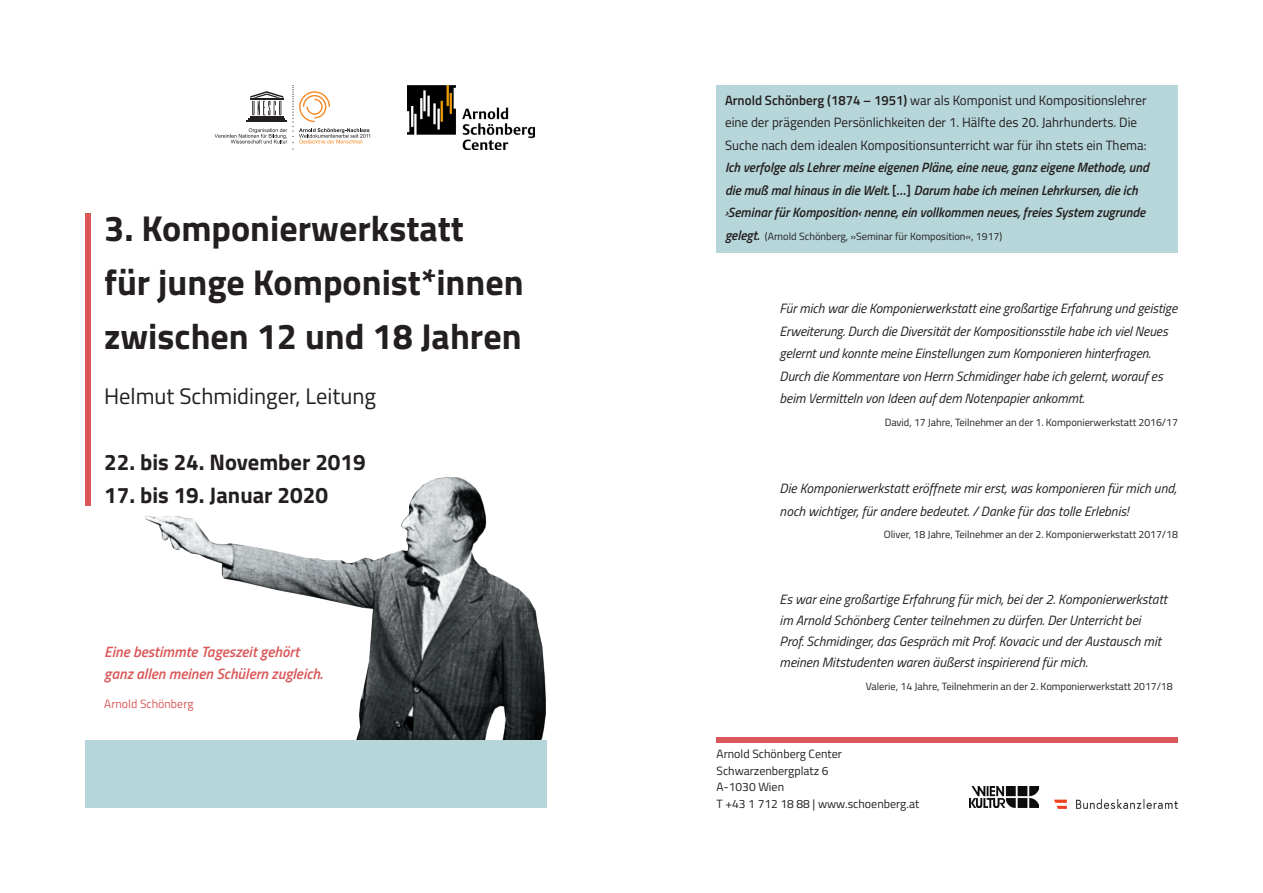
<style>
.page{position:relative;width:1263px;height:893px;background:#fff}
.page>*{position:absolute;margin:0;border:0;box-sizing:border-box;transform-origin:0 0}
.t1{font:700 36px "Titillium";color:#231f20}
.t2{font:700 22.5px "Titillium";color:#231f20}
.t3{font:22.5px "Titillium";color:#231f20}
.t4{font:italic 600 15px "Titillium";color:#da5859}
.t5{font:italic 13.5px/22.5px "Titillium";letter-spacing:-.005em;color:#231f20}
.t6{font:italic 600 13.5px/22.5px "Titillium";color:#231f20}
.t7{font:12px "Titillium";color:#231f20}
.t8{font:12px "Titillium";color:#da5859}
.t9{font:10.5px "Titillium";letter-spacing:-.005em;color:#231f20}
.s1{font-style:normal}
.s2{font-weight:400;font-style:normal}
.s3{font-weight:600;font-style:italic;font-size:13.5px}
</style>
<div class="page">
<img style="left:145px;top:477px;width:401px;height:263px">
<div style="left:85px;top:740px;width:461px;height:68px;background:#b7d6d9"></div>
<img style="left:407px;top:85px;width:127px;height:65px">
<svg style="left:214px;top:85px;width:156px;height:65px"></svg>
<div style="left:85px;top:213px;width:5px;height:293px;background:#da5859"></div>
<div style="left:716px;top:738px;width:462px;height:5px;background:#da5859"></div>
<div style="left:716px;top:85px;width:462px;height:168px;background:#b7d6d9"></div>
<img style="left:970px;top:787px;width:68px;height:21px">
<img style="left:1054px;top:799px;width:124px;height:9px">
<p class="t1" style="left:104px;top:201px;width:361px">3. Komponierwerkstatt</p>
<p class="t1" style="left:104px;top:255px;width:421px">für junge Komponist*innen</p>
<p class="t1" style="left:104px;top:309px;width:419px">zwischen 12 und 18 Jahren</p>
<p class="t3" style="left:104px;top:380px;width:273px">Helmut Schmidinger, Leitung</p>
<p class="t2" style="left:104px;top:445px;width:263px">22. bis 24. November 2019</p>
<p class="t2" style="left:104px;top:478px;width:225px">17. bis 19. Januar 2020</p>
<p class="t4" style="left:104px;top:640px;width:196px">Eine bestimmte Tageszeit gehört</p>
<p class="t4" style="left:104px;top:662px;width:220px">ganz allen meinen Schülern zugleich.</p>
<p class="t8" style="left:104px;top:695px;width:91px">Arnold Schönberg</p>
<p class="t6" style="left:725px;top:88px;width:425px"><span class="s1">Arnold Schönberg (1874 – 1951)</span> <span class="s2">war als Komponist und Kompositionslehrer eine der prägenden Persönlichkeiten der 1. Hälfte des 20. Jahrhunderts. Die Suche nach dem idealen Kompositionsunterricht war für ihn stets ein Thema:<br></span>Ich verfolge als Lehrer meine eigenen Pläne, eine neue, ganz eigene Methode, und die muß mal hinaus in die Welt. <span class="s1">[…]</span> Darum habe ich meinen Lehrkursen, die ich ›Seminar für Komposition‹ nenne, ein vollkommen neues, freies System zugrunde</p>
<p class="t9" style="left:725px;top:228px;width:279px"><span class="s3">gelegt.</span> (Arnold Schönberg, »Seminar für Komposition«, 1917)</p>
<p class="t5" style="left:780px;top:296px;width:399px">Für mich war die Komponierwerkstatt eine großartige Erfahrung und geistige Erweiterung. Durch die Diversität der Kompositionsstile habe ich viel Neues gelernt und konnte meine Einstellungen zum Komponieren hinterfragen.<br>Durch die Kommentare von Herrn Schmidinger habe ich gelernt, worauf es beim Vermitteln von Ideen auf dem Notenpapier ankommt.</p>
<p class="t9" style="left:885px;top:414px;width:295px">David, 17 Jahre, Teilnehmer an der 1. Komponierwerkstatt 2016/17</p>
<p class="t5" style="left:780px;top:476px;width:398px">Die Komponierwerkstatt eröffnete mir erst, was komponieren für mich und, noch wichtiger, für andere bedeutet. / Danke für das tolle Erlebnis!</p>
<p class="t9" style="left:884px;top:527px;width:295px">Oliver, 18 Jahre, Teilnehmer an der 2. Komponierwerkstatt 2017/18</p>
<p class="t5" style="left:780px;top:588px;width:389px;line-height:21px">Es war eine großartige Erfahrung für mich, bei der 2. Komponierwerkstatt im Arnold Schönberg Center teilnehmen zu dürfen. Der Unterricht bei Prof. Schmidinger, das Gespräch mit Prof. Kovacic und der Austausch mit meinen Mitstudenten waren äußerst inspirierend für mich.</p>
<p class="t9" style="left:866px;top:678px;width:308px">Valerie, 14 Jahre, Teilnehmerin an der 2. Komponierwerkstatt 2017/18</p>
<p class="t7" style="left:716px;top:745px;width:127px">Arnold Schönberg Center</p>
<p class="t7" style="left:716px;top:762px;width:114px">Schwarzenbergplatz 6</p>
<p class="t7" style="left:716px;top:778px;width:69px">A-1030 Wien</p>
<p class="t7" style="left:716px;top:795px;width:204px">T +43 1 712 18 88 | www.schoenberg.at</p>
</div>
